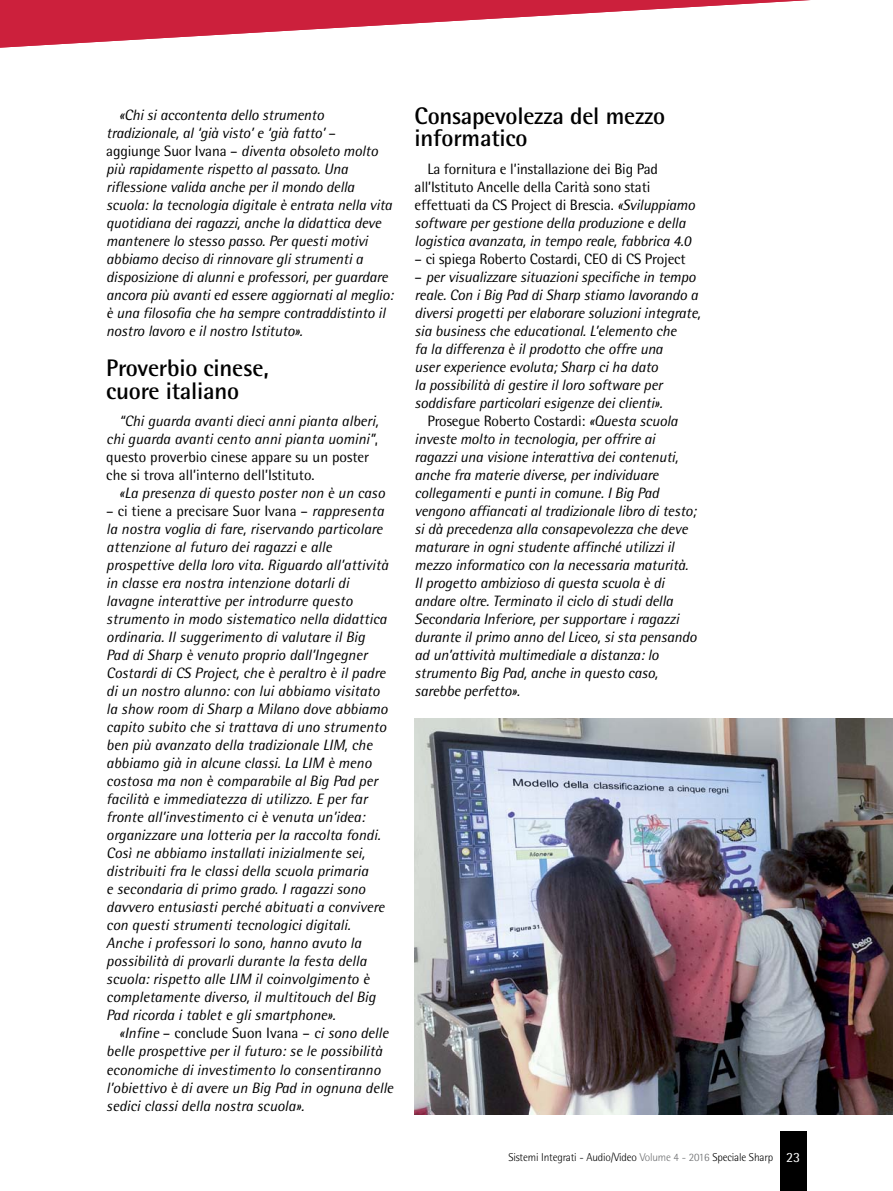
<style>
.page{position:relative;width:893px;height:1191px;background:#fff}
.page>*{position:absolute;margin:0;border:0;box-sizing:border-box;transform-origin:0 0}
.q_titolino_doppio_s{font:700 24px "Rotis Semi Sans";letter-spacing:-.01em;color:#000}
.q_testo{font:italic 15px/18px "Rotis Semi Sans";letter-spacing:-.01em;color:#000}
.q_testo-2{font:15px/18px "Rotis Semi Sans";letter-spacing:-.01em;color:#000}
.Normale{font:14.1px "Rotis Semi Sans";color:#fff}
.Normale-2{font:300 11.25px "Rotis Semi Sans";letter-spacing:-.015em;color:#000}
.s1{font-style:normal}
.s2{font-style:italic}
.s3{color:#6d6e70}
</style>
<div class="page">
<svg style="left:0;top:0;width:810px;height:48px"></svg>
<div style="left:780px;top:1131px;width:26px;height:60px;background:#000"></div>
<img style="left:415px;top:718px;width:478px;height:396px">
<p class="q_testo" style="left:106px;top:106px;width:289px;text-indent:13px">«Chi si accontenta dello strumento tradizionale, al ‘già visto’ e ‘già fatto’ <span class="s1">– aggiunge Suor Ivana –</span> diventa obsoleto molto più rapidamente rispetto al passato. Una riflessione valida anche per il mondo della scuola: la tecnologia digitale è entrata nella vita quotidiana dei ragazzi, anche la didattica deve mantenere lo stesso passo. Per questi motivi abbiamo deciso di rinnovare gli strumenti a disposizione di alunni e professori, per guardare ancora più avanti ed essere aggiornati al meglio: è una filosofia che ha sempre contraddistinto il nostro lavoro e il nostro Istituto».</p>
<p class="q_titolino_doppio_s" style="left:106px;top:353px;width:164px">Proverbio cinese,</p>
<p class="q_titolino_doppio_s" style="left:106px;top:376px;width:135px">cuore italiano</p>
<p class="q_testo" style="left:106px;top:412px;width:274px;text-indent:13px">“Chi guarda avanti dieci anni pianta alberi, chi guarda avanti cento anni pianta uomini”<span class="s1">, questo proverbio cinese appare su un poster che si trova all’interno dell’Istituto.</span></p>
<p class="q_testo" style="left:119px;top:484px;width:267px">«La presenza di questo poster non è un caso</p>
<p class="q_testo" style="left:106px;top:502px;width:283px"><span class="s1">– ci tiene a precisare Suor Ivana –</span> rappresenta la nostra voglia di fare, riservando particolare attenzione al futuro dei ragazzi e alle prospettive della loro vita. Riguardo all’attività in classe era nostra intenzione dotarli di lavagne interattive per introdurre questo strumento in modo sistematico nella didattica ordinaria. Il suggerimento di valutare il Big Pad di Sharp è venuto proprio dall’Ingegner Costardi di CS Project, che è peraltro è il padre di un nostro alunno: con lui abbiamo visitato la show room di Sharp a Milano dove abbiamo capito subito che si trattava di uno strumento ben più avanzato della tradizionale LIM, che abbiamo già in alcune classi. La LIM è meno costosa ma non è comparabile al Big Pad per facilità e immediatezza di utilizzo. E per far fronte all’investimento ci è venuta un’idea: organizzare una lotteria per la raccolta fondi.<br>Così ne abbiamo installati inizialmente sei, distribuiti fra le classi della scuola primaria<br>e secondaria di primo grado. I ragazzi sono davvero entusiasti perché abituati a convivere con questi strumenti tecnologici digitali.<br>Anche i professori lo sono, hanno avuto la possibilità di provarli durante la festa della scuola: rispetto alle LIM il coinvolgimento è completamente diverso, il multitouch del Big Pad ricorda i tablet e gli smartphone».</p>
<p class="q_testo" style="left:106px;top:1024px;width:288px;text-indent:13px">«Infine <span class="s1">– conclude Suon Ivana –</span> ci sono delle belle prospettive per il futuro: se le possibilità economiche di investimento lo consentiranno l’obiettivo è di avere un Big Pad in ognuna delle sedici classi della nostra scuola».</p>
<p class="q_titolino_doppio_s" style="left:415px;top:101px;width:252px">Consapevolezza del mezzo</p>
<p class="q_titolino_doppio_s" style="left:415px;top:123px;width:114px">informatico</p>
<p class="q_testo-2" style="left:415px;top:160px;width:282px;text-indent:13px">La fornitura e l’installazione dei Big Pad all’Istituto Ancelle della Carità sono stati effettuati da CS Project di Brescia. <span class="s2">«Sviluppiamo software per gestione della produzione e della logistica avanzata, in tempo reale, fabbrica 4.0</span></p>
<p class="q_testo-2" style="left:415px;top:250px;width:273px">– ci spiega Roberto Costardi, CEO di CS Project</p>
<p class="q_testo" style="left:415px;top:268px;width:288px"><span class="s1">–</span> per visualizzare situazioni specifiche in tempo reale. Con i Big Pad di Sharp stiamo lavorando a diversi progetti per elaborare soluzioni integrate, sia business che educational. L’elemento che<br>fa la differenza è il prodotto che offre una<br>user experience evoluta; Sharp ci ha dato<br>la possibilità di gestire il loro software per soddisfare particolari esigenze dei clienti».</p>
<p class="q_testo" style="left:415px;top:412px;width:284px;text-indent:13px"><span class="s1">Prosegue Roberto Costardi:</span> «Questa scuola investe molto in tecnologia, per offrire ai ragazzi una visione interattiva dei contenuti, anche fra materie diverse, per individuare collegamenti e punti in comune. I Big Pad vengono affiancati al tradizionale libro di testo; si dà precedenza alla consapevolezza che deve maturare in ogni studente affinché utilizzi il mezzo informatico con la necessaria maturità.<br>Il progetto ambizioso di questa scuola è di andare oltre. Terminato il ciclo di studi della Secondaria Inferiore, per supportare i ragazzi durante il primo anno del Liceo, si sta pensando ad un’attività multimediale a distanza: lo strumento Big Pad, anche in questo caso, sarebbe perfetto».</p>
<p class="Normale-2" style="left:508px;top:1150px;width:266px">Sistemi Integrati - Audio/Video <span class="s3">Volume 4 - 2016</span> Speciale Sharp</p>
<p class="Normale" style="left:786px;top:1148px;width:16px">23</p>
</div>
